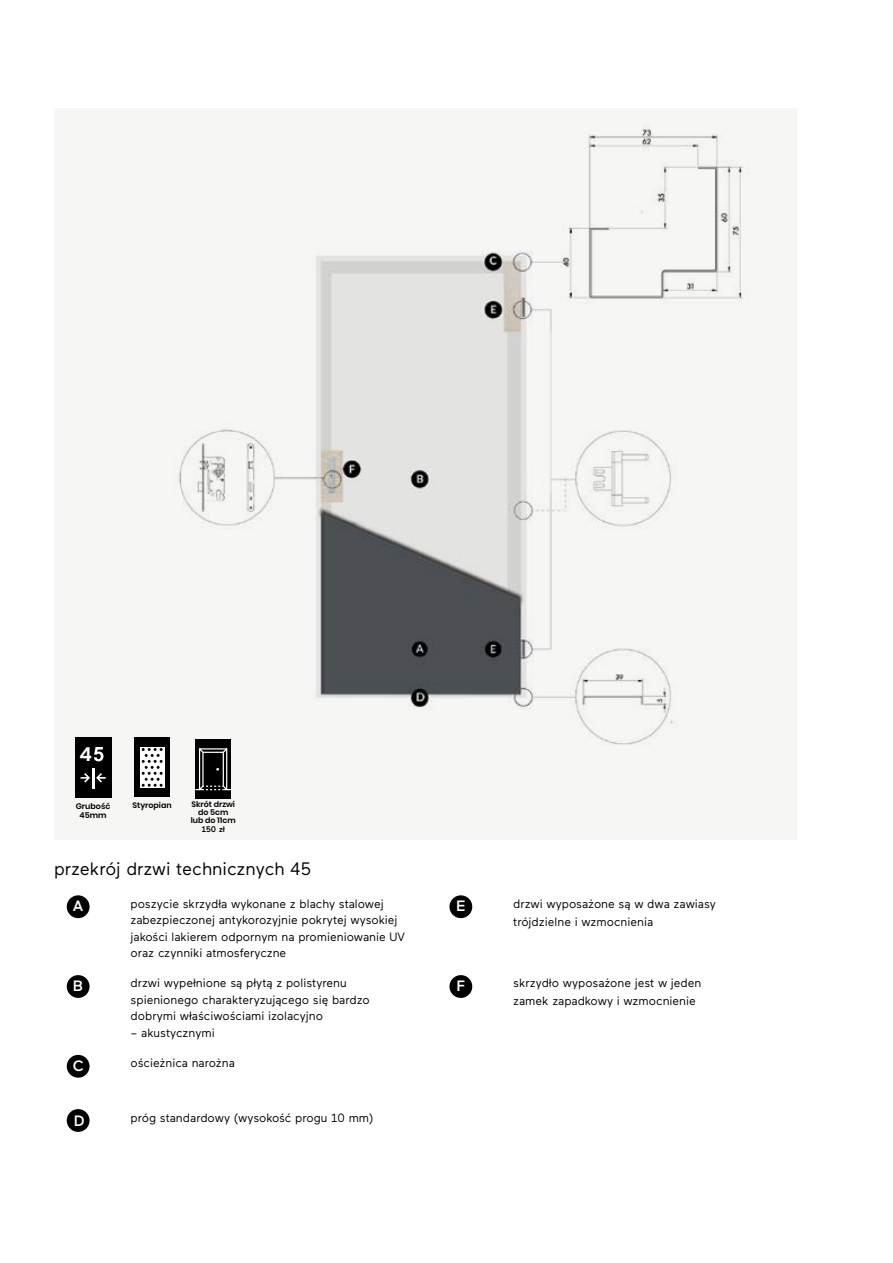
<style>
.page{position:relative;width:893px;height:1263px;background:#fff}
.page>*{position:absolute;margin:0;border:0;box-sizing:border-box;transform-origin:0 0}
.t1{font:600 19.35px "Poppins";color:#fff}
.t2{font:18px "Maax";color:#000}
.t3{font:500 15px "Maax";color:#fff}
.t4{font:12px/16.5px "Maax";color:#000}
.t5{font:600 8.1px "Poppins";color:#000}
.t6{font:500 8.1px "Maax";color:#000}
.t7{font:600 7.95px/8.1px "Poppins";color:#000;text-align:center}
</style>
<div class="page">
<div style="left:54px;top:109px;width:743px;height:731px;background:#f6f6f5"></div>
<div style="left:67px;top:895px;width:23px;height:23px;background:#000;border-radius:50%"></div>
<div style="left:449px;top:895px;width:23px;height:23px;background:#000;border-radius:50%"></div>
<div style="left:67px;top:975px;width:23px;height:23px;background:#000;border-radius:50%"></div>
<div style="left:449px;top:975px;width:23px;height:23px;background:#000;border-radius:50%"></div>
<div style="left:67px;top:1055px;width:23px;height:23px;background:#000;border-radius:50%"></div>
<div style="left:67px;top:1109px;width:23px;height:23px;background:#000;border-radius:50%"></div>
<img style="left:111px;top:126px;width:632px;height:642px">
<div style="left:134px;top:737px;width:36px;height:60px;background:#000"></div>
<svg style="left:140px;top:747px;width:24px;height:41px"></svg>
<svg style="left:142px;top:748px;width:21px;height:39px"></svg>
<div style="left:75px;top:737px;width:36px;height:61px;background:#000"></div>
<svg style="left:94px;top:747px;width:10px;height:14px"></svg>
<svg style="left:80px;top:772px;width:27px;height:12px"></svg>
<hr style="left:92px;top:768px;width:2px;height:20px;background:#fff">
<div style="left:195px;top:740px;width:36px;height:59px;background:#000"></div>
<svg style="left:194px;top:747px;width:38px;height:44px"></svg>
<h1 class="t1" style="left:80px;top:743px;width:14px">4</h1>
<p class="t5" style="left:76px;top:801px;width:36px">Grubość</p>
<p class="t7" style="left:133px;top:801px;width:41px">Styropian</p>
<p class="t5" style="left:79px;top:811px;width:29px">45mm</p>
<p class="t7" style="left:191px;top:800px;width:46px">Skrót drzwi do 5cm lub do 11cm</p>
<p class="t6" style="left:202px;top:824px;width:25px">150 zł</p>
<h2 class="t2" style="left:54px;top:857px;width:258px">przekrój drzwi technicznych 45</h2>
<p class="t3" style="left:73px;top:896px;width:12px">A</p>
<p class="t4" style="left:131px;top:894px;width:276px">poszycie skrzydła wykonane z blachy stalowej zabezpieczonej antykorozyjnie pokrytej wysokiej jakości lakierem odpornym na promieniowanie UV oraz czynniki atmosferyczne</p>
<p class="t3" style="left:456px;top:896px;width:11px">E</p>
<p class="t4" style="left:513px;top:894px;width:204px;line-height:18px">drzwi wyposażone są w dwa zawiasy trójdzielne i wzmocnienia</p>
<p class="t3" style="left:73px;top:976px;width:12px">B</p>
<p class="t4" style="left:131px;top:974px;width:241px">drzwi wypełnione są płytą z polistyrenu spienionego charakteryzującego się bardzo dobrymi właściwościami izolacyjno</p>
<p class="t4" style="left:131px;top:1024px;width:86px">– akustycznymi</p>
<p class="t3" style="left:456px;top:976px;width:10px">F</p>
<p class="t4" style="left:513px;top:973px;width:190px;line-height:18px">skrzydło wyposażone jest w jeden zamek zapadkowy i wzmocnienie</p>
<p class="t3" style="left:73px;top:1056px;width:12px">C</p>
<p class="t4" style="left:131px;top:1054px;width:106px">ościeżnica narożna</p>
<p class="t3" style="left:74px;top:1111px;width:12px">D</p>
<p class="t4" style="left:131px;top:1109px;width:244px">próg standardowy (wysokość progu 10 mm)</p>
</div>
